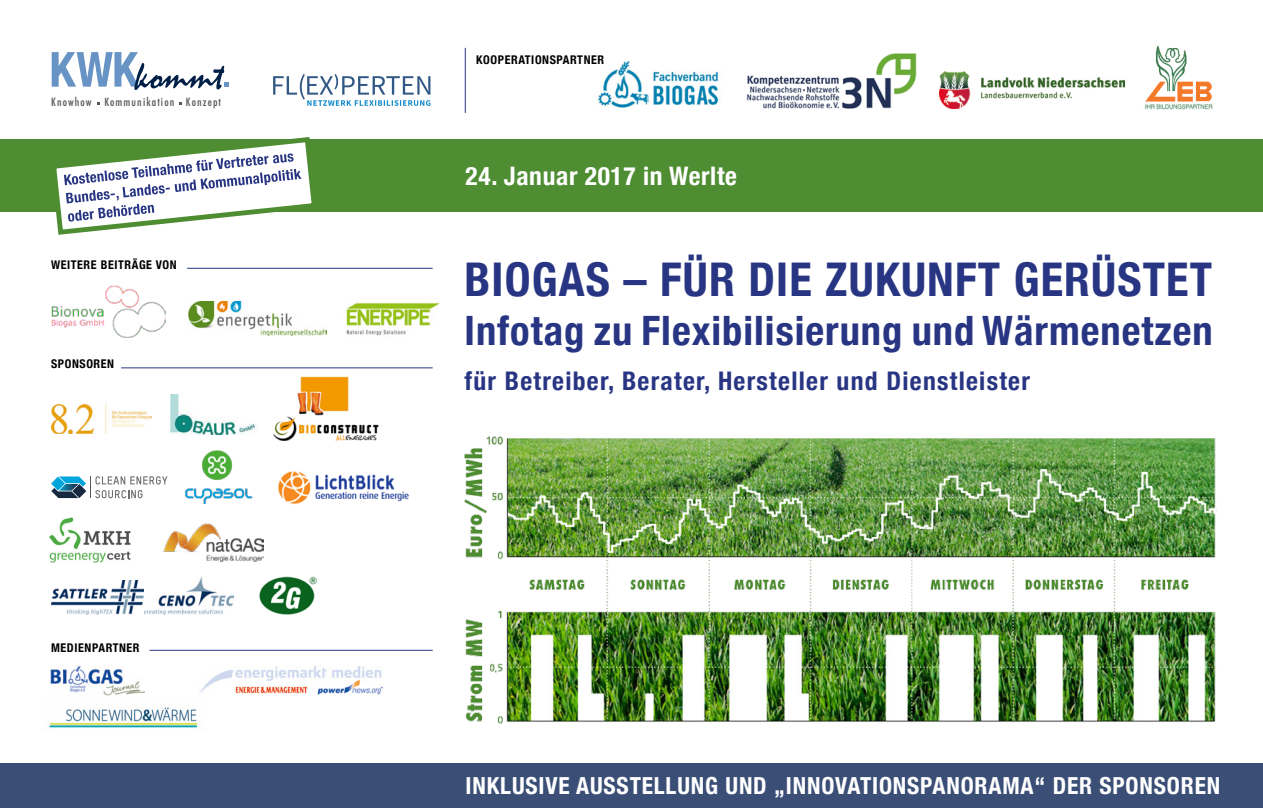
<style>
.page{position:relative;width:1263px;height:808px;background:#fff}
.page>*{position:absolute;margin:0;border:0;box-sizing:border-box;transform-origin:0 0}
.t1{font:700 condensed 46.5px "Helvetica Neue";letter-spacing:.025em;color:#283583}
.t2{font:700 condensed 40.5px "Helvetica Neue";letter-spacing:.025em;color:#283583}
.t3{font:700 condensed 25.65px "Helvetica Neue";letter-spacing:.05em;color:#283583}
.t4{font:700 condensed 25.5px "Helvetica Neue";letter-spacing:.025em;color:#fff}
.t5{font:700 condensed 23.4px "Helvetica Neue";letter-spacing:.035em;color:#fff}
.t6{font:700 condensed 12px "Helvetica Neue";letter-spacing:.05em;color:#000}
.t7{font:500 condensed 11.1px "Futura";letter-spacing:.1em;color:#575756}
</style>
<div class="page">
<img style="left:597px;top:60px;width:122px;height:48px">
<div style="left:0;top:139px;width:1263px;height:72px;background:#4e8d32"></div>
<div style="left:0;top:763px;width:1263px;height:45px;background:#3a4e76"></div>
<img style="left:464px;top:436px;width:753px;height:288px">
<svg style="left:48px;top:137px;width:272px;height:98px"></svg>
<svg style="left:52px;top:52px;width:177px;height:38px"></svg>
<svg style="left:273px;top:74px;width:157px;height:32px"></svg>
<img style="left:746px;top:53px;width:171px;height:56px">
<img style="left:1145px;top:45px;width:68px;height:65px">
<hr style="left:465px;top:48px;width:1px;height:65px;background:#283583">
<img style="left:51px;top:405px;width:101px;height:28px">
<img style="left:200px;top:666px;width:182px;height:28px">
<img style="left:50px;top:666px;width:95px;height:29px">
<img style="left:49px;top:707px;width:149px;height:21px">
<img style="left:163px;top:523px;width:101px;height:38px">
<img style="left:51px;top:580px;width:94px;height:35px">
<img style="left:144px;top:576px;width:90px;height:38px">
<img style="left:51px;top:286px;width:115px;height:52px">
<img style="left:259px;top:576px;width:59px;height:39px">
<img style="left:273px;top:376px;width:106px;height:65px">
<img style="left:335px;top:435px;width:43px;height:7px">
<img style="left:346px;top:302px;width:94px;height:34px">
<img style="left:188px;top:302px;width:139px;height:33px">
<img style="left:170px;top:394px;width:88px;height:40px">
<svg style="left:95px;top:476px;width:72px;height:8px"></svg>
<svg style="left:95px;top:490px;width:47px;height:8px"></svg>
<svg style="left:51px;top:476px;width:35px;height:22px"></svg>
<hr style="left:187px;top:268px;width:246px;height:1px;background:#283583">
<hr style="left:121px;top:367px;width:312px;height:1px;background:#283583">
<hr style="left:150px;top:650px;width:283px;height:1px;background:#283583">
<img style="left:50px;top:518px;width:81px;height:44px">
<img style="left:185px;top:451px;width:68px;height:53px">
<img style="left:278px;top:471px;width:131px;height:34px">
<img style="left:940px;top:72px;width:184px;height:37px">
<p class="t7" style="left:51px;top:95px;width:171px">Knowhow Kommunikation Konzept</p>
<p class="t6" style="left:51px;top:255px;width:127px">WEITERE BEITRÄGE VON</p>
<p class="t6" style="left:51px;top:353px;width:65px">SPONSOREN</p>
<p class="t6" style="left:51px;top:638px;width:90px">MEDIENPARTNER</p>
<p class="t6" style="left:476px;top:49px;width:129px">KOOPERATIONSPARTNER</p>
<h3 class="t4" style="left:466px;top:154px;width:273px">24. Januar 2017 in Werlte</h3>
<h1 class="t1" style="left:465px;top:241px;width:749px">BIOGAS – FÜR DIE ZUKUNFT GERÜSTET</h1>
<h2 class="t2" style="left:465px;top:297px;width:750px">Infotag zu Flexibilisierung und Wärmenetzen</h2>
<h3 class="t3" style="left:465px;top:360px;width:567px">für Betreiber, Berater, Hersteller und Dienstleister</h3>
<h3 class="t5" style="left:466px;top:766px;width:756px">INKLUSIVE AUSSTELLUNG UND „INNOVATIONSPANORAMA“ DER SPONSOREN</h3>
</div>
